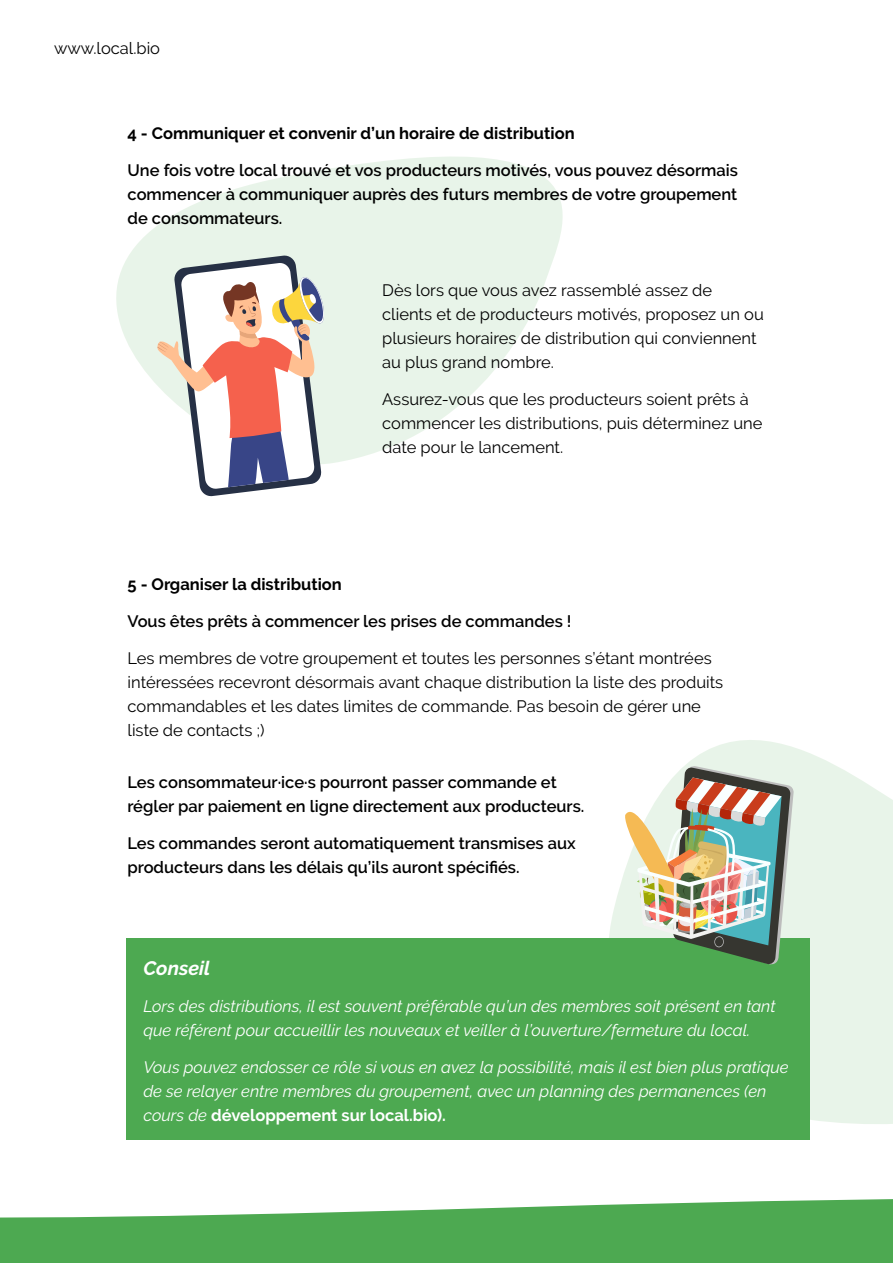
<style>
.page{position:relative;width:893px;height:1263px;background:#fff}
.page>*{position:absolute;margin:0;border:0;box-sizing:border-box;transform-origin:0 0}
.t1{font:italic 700 19.5px "Raleway";color:#fff}
.t2{font:16.5px/24px "Raleway";color:#000}
.t3{font:600 16.5px/24px "Raleway";color:#000}
.t4{font:italic 16.5px/24px "Raleway";color:#fff}
.t5{font:700 16.5px "Raleway";color:#000}
.s1{font-weight:700;font-style:normal}
</style>
<div class="page">
<svg style="left:609px;top:740px;width:284px;height:384px;fill:#e8f4e9"></svg>
<svg style="left:116px;top:156px;width:447px;height:308px;fill:#e8f4e9"></svg>
<svg style="left:0;top:1199px;width:893px;height:64px;fill:#4da951"></svg>
<svg style="left:157px;top:255px;width:167px;height:242px"></svg>
<div style="left:126px;top:938px;width:684px;height:202px;background:#4da951"></div>
<svg style="left:624px;top:765px;width:170px;height:200px"></svg>
<p class="t2" style="left:54px;top:36px;width:108px">www.local.bio</p>
<p class="t5" style="left:128px;top:124px;width:449px">4 - Communiquer et convenir d’un horaire de distribution</p>
<p class="t3" style="left:128px;top:158px;width:612px;text-align:justify">Une fois votre local trouvé et vos producteurs motivés, vous pouvez désormais commencer à communiquer auprès des futurs membres de votre groupement de consommateurs.</p>
<p class="t2" style="left:382px;top:278px;width:383px">Dès lors que vous avez rassemblé assez de clients et de producteurs motivés, proposez un ou plusieurs horaires de distribution qui conviennent au plus grand nombre.</p>
<p class="t2" style="left:382px;top:387px;width:382px">Assurez-vous que les producteurs soient prêts à commencer les distributions, puis déterminez une date pour le lancement.</p>
<p class="t5" style="left:128px;top:575px;width:216px">5 - Organiser la distribution</p>
<p class="t3" style="left:128px;top:609px;width:446px">Vous êtes prêts à commencer les prises de commandes !</p>
<p class="t2" style="left:128px;top:646px;width:597px">Les membres de votre groupement et toutes les personnes s’étant montrées intéressées recevront désormais avant chaque distribution la liste des produits commandables et les dates limites de commande. Pas besoin de gérer une liste de contacts ;)</p>
<p class="t3" style="left:128px;top:770px;width:458px">Les consommateur·ice·s pourront passer commande et régler par paiement en ligne directement aux producteurs.</p>
<p class="t3" style="left:128px;top:831px;width:450px">Les commandes seront automatiquement transmises aux producteurs dans les délais qu’ils auront spécifiés.</p>
<p class="t1" style="left:143px;top:957px;width:68px">Conseil</p>
<p class="t4" style="left:143px;top:994px;width:634px">Lors des distributions, il est souvent préférable qu’un des membres soit présent en tant que référent pour accueillir les nouveaux et veiller à l’ouverture/fermeture du local.</p>
<p class="t4" style="left:143px;top:1055px;width:647px">Vous pouvez endosser ce rôle si vous en avez la possibilité, mais il est bien plus pratique de se relayer entre membres du groupement, avec un planning des permanences (en cours de <span class="s1">développement sur local.bio).</span></p>
</div>
